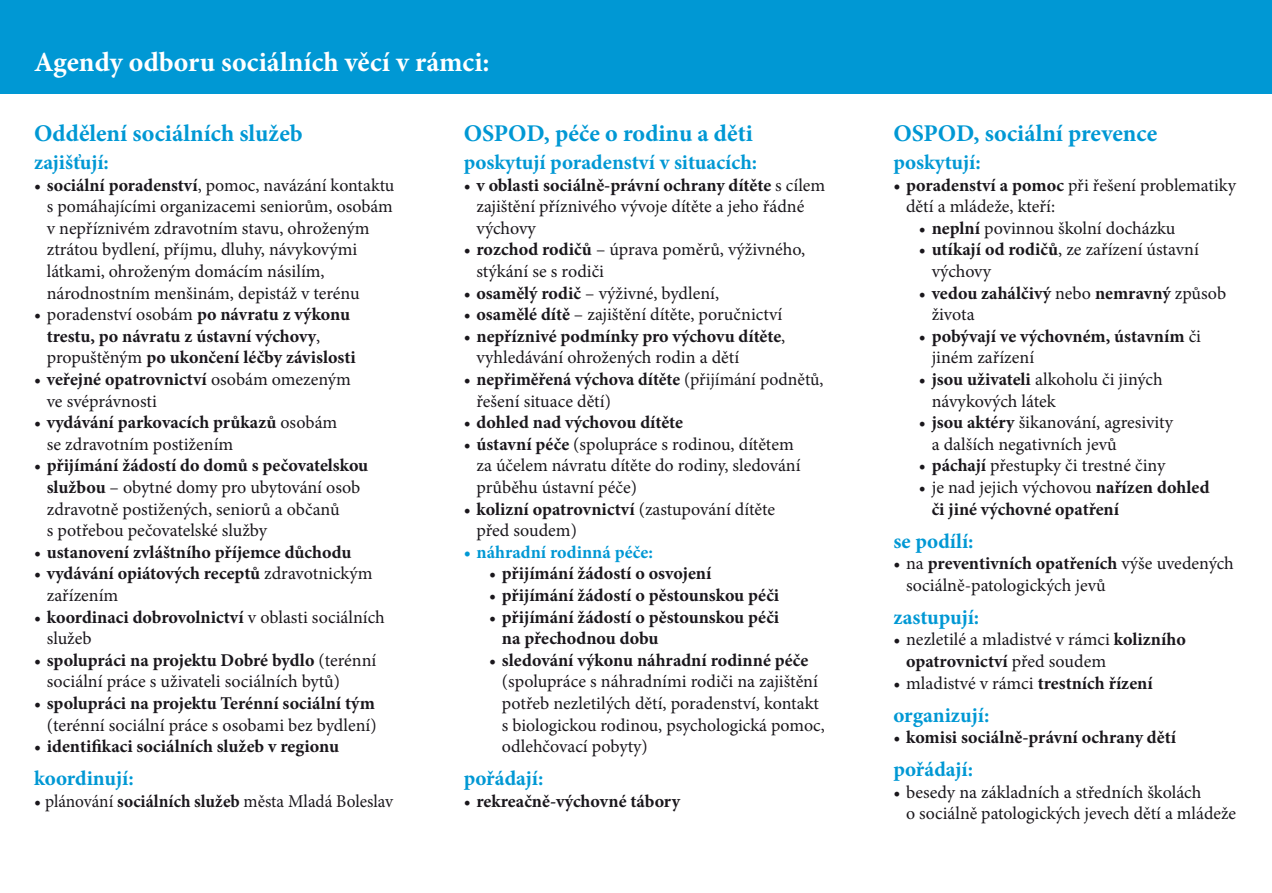
<style>
.page{position:relative;width:1272px;height:893px;background:#fff}
.page>*{position:absolute;margin:0;border:0;box-sizing:border-box;transform-origin:0 0}
.t1{font:700 27.75px "Minion Pro";color:#fff}
.t2{font:700 24px "Minion Pro";color:#0098d4}
.t3{font:700 21px "Minion Pro";color:#0098d4}
.t4{font:18px/21.6px "Minion Pro";color:#1a171c}
.t5{font:700 18px/21.6px "Minion Pro";color:#1a171c}
.t6{font:700 18px "Minion Pro";color:#0098d4}
.s1{font-weight:700}
.s2{font-weight:400}
</style>
<div class="page">
<div style="left:0;top:0;width:1271px;height:94px;background:#0098d4"></div>
<h1 class="t1" style="left:34px;top:43px;width:457px">Agendy odboru sociálních věcí v rámci:</h1>
<h2 class="t2" style="left:34px;top:116px;width:270px">Oddělení sociálních služeb</h2>
<p class="t3" style="left:34px;top:148px;width:76px">zajišťují:</p>
<p class="t4" style="left:47px;top:174px;width:349px;text-indent:-13px">• <span class="s1">sociální poradenství</span>, pomoc, navázání kontaktu s pomáhajícími organizacemi seniorům, osobám v nepříznivém zdravotním stavu, ohroženým ztrátou bydlení, příjmu, dluhy, návykovými látkami, ohroženým domácím násilím, národnostním menšinám, depistáž v terénu</p>
<p class="t5" style="left:47px;top:303px;width:310px;text-indent:-13px"><span class="s2">• poradenství osobám</span> po návratu z výkonu trestu, po návratu z ústavní výchovy<span class="s2">, propuštěným</span> po ukončení léčby závislosti</p>
<p class="t4" style="left:47px;top:369px;width:306px;text-indent:-13px">• <span class="s1">veřejné opatrovnictví</span> osobám omezeným ve svéprávnosti</p>
<p class="t4" style="left:47px;top:412px;width:292px;text-indent:-13px">• <span class="s1">vydávání parkovacích průkazů</span> osobám se zdravotním postižením</p>
<p class="t4" style="left:47px;top:455px;width:323px;text-indent:-13px">• <span class="s1">přijímání žádostí do domů s pečovatelskou službou</span> – obytné domy pro ubytování osob zdravotně postižených, seniorů a občanů<br>s potřebou pečovatelské služby</p>
<p class="t5" style="left:34px;top:541px;width:319px"><span class="s2">•</span> ustanovení zvláštního příjemce důchodu</p>
<p class="t5" style="left:47px;top:563px;width:327px;text-indent:-13px"><span class="s2">•</span> vydávání opiátových receptů <span class="s2">zdravotnickým zařízením</span></p>
<p class="t4" style="left:47px;top:606px;width:339px;text-indent:-13px">• <span class="s1">koordinaci dobrovolnictví</span> v oblasti sociálních služeb</p>
<p class="t4" style="left:47px;top:649px;width:331px;text-indent:-13px">• <span class="s1">spolupráci na projektu Dobré bydlo</span> (terénní sociální práce s uživateli sociálních bytů)</p>
<p class="t4" style="left:34px;top:693px;width:344px;text-align:right">• <span class="s1">spolupráci na projektu Terénní sociální tým </span>(terénní sociální práce s osobami bez bydlení)</p>
<p class="t5" style="left:34px;top:735px;width:306px"><span class="s2">•</span> identifikaci sociálních služeb v regionu</p>
<p class="t3" style="left:34px;top:764px;width:101px">koordinují:</p>
<p class="t4" style="left:34px;top:790px;width:360px">• plánování <span class="s1">sociálních služeb</span> města Mladá Boleslav</p>
<h2 class="t2" style="left:463px;top:116px;width:291px">OSPOD, péče o rodinu a děti</h2>
<p class="t3" style="left:463px;top:148px;width:295px">poskytují poradenství v situacích:</p>
<p class="t4" style="left:476px;top:174px;width:350px;text-indent:-13px">• <span class="s1">v oblasti sociálně-právní ochrany dítěte</span> s cílem zajištění příznivého vývoje dítěte a jeho řádné výchovy</p>
<p class="t4" style="left:476px;top:239px;width:330px;text-indent:-13px">• <span class="s1">rozchod rodičů</span> – úprava poměrů, výživného, stýkání se s rodiči</p>
<p class="t4" style="left:463px;top:282px;width:257px">• <span class="s1">osamělý rodič</span> – výživné, bydlení,</p>
<p class="t4" style="left:463px;top:304px;width:320px">• <span class="s1">osamělé dítě</span> – zajištění dítěte, poručnictví</p>
<p class="t5" style="left:476px;top:325px;width:310px;text-indent:-13px"><span class="s2">•</span> nepříznivé podmínky pro výchovu dítěte<span class="s2">, vyhledávání ohrožených rodin a dětí</span></p>
<p class="t4" style="left:476px;top:369px;width:348px;text-indent:-13px">• <span class="s1">nepřiměřená výchova dítěte</span> (přijímání podnětů, řešení situace dětí)</p>
<p class="t5" style="left:463px;top:411px;width:221px"><span class="s2">•</span> dohled nad výchovou dítěte</p>
<p class="t4" style="left:476px;top:433px;width:325px;text-indent:-13px">• <span class="s1">ústavní péče</span> (spolupráce s rodinou, dítětem za účelem návratu dítěte do rodiny, sledování průběhu ústavní péče)</p>
<p class="t4" style="left:476px;top:498px;width:300px;text-indent:-13px">• <span class="s1">kolizní opatrovnictví</span> (zastupování dítěte před soudem)</p>
<p class="t6" style="left:463px;top:539px;width:191px">• náhradní rodinná péče:</p>
<p class="t5" style="left:489px;top:563px;width:223px"><span class="s2">•</span> přijímání žádostí o osvojení</p>
<p class="t5" style="left:489px;top:584px;width:291px"><span class="s2">•</span> přijímání žádostí o pěstounskou péči</p>
<p class="t5" style="left:502px;top:606px;width:279px;text-indent:-13px"><span class="s2">•</span> přijímání žádostí o pěstounskou péči na přechodnou dobu</p>
<p class="t4" style="left:502px;top:649px;width:324px;text-indent:-13px">• <span class="s1">sledování výkonu náhradní rodinné péče </span>(spolupráce s náhradními rodiči na zajištění potřeb nezletilých dětí, poradenství, kontakt s biologickou rodinou, psychologická pomoc, odlehčovací pobyty)</p>
<p class="t3" style="left:463px;top:764px;width:81px">pořádají:</p>
<p class="t5" style="left:463px;top:790px;width:218px"><span class="s2">•</span> rekreačně-výchovné tábory</p>
<h2 class="t2" style="left:893px;top:116px;width:265px">OSPOD, sociální prevence</h2>
<p class="t3" style="left:893px;top:148px;width:89px">poskytují:</p>
<p class="t4" style="left:906px;top:174px;width:331px;text-indent:-13px"><span class="s1">• poradenství a pomoc</span> při řešení problematiky dětí a mládeže, kteří:</p>
<p class="t4" style="left:918px;top:217px;width:258px">• <span class="s1">neplní</span> povinnou školní docházku</p>
<p class="t4" style="left:931px;top:239px;width:269px;text-indent:-13px">• <span class="s1">utíkají od rodičů</span>, ze zařízení ústavní výchovy</p>
<p class="t5" style="left:931px;top:282px;width:296px;text-indent:-13px"><span class="s2">•</span> vedou zahálčivý <span class="s2">nebo</span> nemravný <span class="s2">způsob života</span></p>
<p class="t5" style="left:931px;top:325px;width:271px;text-indent:-13px"><span class="s2">•</span> pobývají ve výchovném, ústavním <span class="s2">či jiném zařízení</span></p>
<p class="t4" style="left:931px;top:369px;width:232px;text-indent:-13px">• <span class="s1">jsou uživateli</span> alkoholu či jiných návykových látek</p>
<p class="t4" style="left:931px;top:412px;width:243px;text-indent:-13px">• <span class="s1">jsou aktéry</span> šikanování, agresivity a dalších negativních jevů</p>
<p class="t4" style="left:918px;top:455px;width:248px">• <span class="s1">páchají</span> přestupky či trestné činy</p>
<p class="t5" style="left:931px;top:476px;width:279px;text-indent:-13px"><span class="s2">• je nad jejich výchovou</span> nařízen dohled či jiné výchovné opatření</p>
<p class="t3" style="left:893px;top:526px;width:82px">se podílí:</p>
<p class="t4" style="left:906px;top:553px;width:329px;text-indent:-13px">• na <span class="s1">preventivních opatřeních</span> výše uvedených sociálně-patologických jevů</p>
<p class="t3" style="left:893px;top:602px;width:87px">zastupují:</p>
<p class="t4" style="left:906px;top:629px;width:281px;text-indent:-13px">• nezletilé a mladistvé v rámci <span class="s1">kolizního opatrovnictví</span> před soudem</p>
<p class="t4" style="left:893px;top:672px;width:261px">• mladistvé v rámci <span class="s1">trestních řízení</span></p>
<p class="t3" style="left:893px;top:700px;width:97px">organizují:</p>
<p class="t5" style="left:893px;top:726px;width:284px"><span class="s2">•</span> komisi sociálně-právní ochrany dětí</p>
<p class="t3" style="left:893px;top:755px;width:81px">pořádají:</p>
<p class="t4" style="left:906px;top:781px;width:331px;text-indent:-13px">• besedy na základních a středních školách<br>o sociálně patologických jevech dětí a mládeže</p>
</div>
